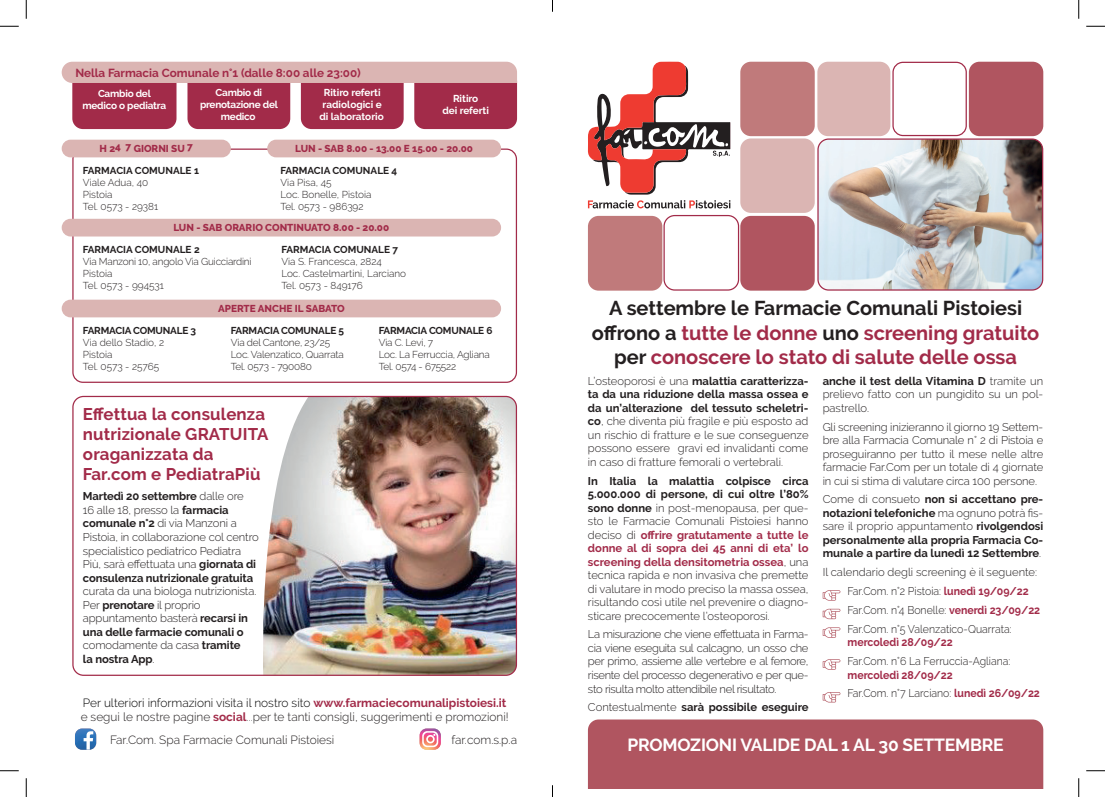
<style>
.page{position:relative;width:1105px;height:797px;background:#fff}
.page>*{position:absolute;margin:0;border:0;box-sizing:border-box;transform-origin:0 0}
.t1{font:700 20px/24px "Raleway";color:#a22b49;text-align:center}
.t2{font:700 17.5px "Raleway";letter-spacing:-.01em;color:#fff}
.t3{font:700 16.88px/20px "Raleway";letter-spacing:.01em;color:#a22b49}
.t4{font:300 11.88px/14.2px "Raleway";color:#231f20}
.t5{font:700 11.75px "Raleway";color:#a22b49}
.t6{font:300 11.25px/13.5px "Raleway";letter-spacing:-.01em;color:#231f20;text-align:justify}
.t7{font:700 11.25px/13.5px "Raleway";color:#231f20;text-align:justify}
.t8{font:700 11.25px/18.8px "Raleway";color:#a22b49;scale:.94 1}
.t9{font:300 11.25px "Raleway";letter-spacing:-.01em;color:#231f20;scale:.94 1}
.t10{font:300 10px/12px "Raleway";letter-spacing:-.01em;color:#231f20}
.t11{font:800 10px "Raleway";color:#a22b49}
.t12{font:700 10px "Raleway";color:#231f20}
.t13{font:700 10px/12px "Raleway";color:#fff;text-align:center}
.t14{font:700 10px/12px "Raleway";letter-spacing:-.02em;color:#fff;text-align:center}
.t15{font:700 10px "Raleway";letter-spacing:-.02em;color:#231f20}
.s1{font-weight:700}
.s2{color:#000}
.s3{font-weight:700;color:#a22b49}
.s4{color:#57585a}
.s5{color:#231f20}
.s6{font-weight:300}
.s7{font-weight:300;color:#231f20}
</style>
<div class="page">
<svg style="left:62px;top:62px;width:455px;height:67px;background:#bb6678"></svg>
<svg style="left:588px;top:62px;width:143px;height:146px"></svg>
<div style="left:969px;top:62px;width:74px;height:74px;background:#b05560;border-radius:11px"></div>
<div style="left:817px;top:62px;width:73px;height:74px;background:#dbb5b3;border-radius:11px"></div>
<div style="left:892px;top:62px;width:75px;height:74px;border:1px solid #a22b49;border-radius:10px"></div>
<img style="left:819px;top:140px;width:224px;height:150px">
<div style="left:817px;top:138px;width:226px;height:152px;border:1px solid #a22b49;border-radius:11px"></div>
<svg style="left:420px;top:728px;width:21px;height:21px"></svg>
<svg style="left:75px;top:728px;width:21px;height:21px"></svg>
<div style="left:62px;top:219px;width:439px;height:17px;background:#dbb5b3;border-radius:9px"></div>
<div style="left:62px;top:300px;width:439px;height:17px;background:#dbb5b3;border-radius:9px"></div>
<div style="left:588px;top:719px;width:455px;height:69px;background:#b05560"></div>
<div style="left:588px;top:216px;width:74px;height:74px;background:#c07a7b;border-radius:11px"></div>
<div style="left:663px;top:215px;width:76px;height:75px;border:1px solid #a22b49;border-radius:11px"></div>
<div style="left:740px;top:216px;width:75px;height:74px;background:#b05560;border-radius:11px"></div>
<div style="left:740px;top:138px;width:75px;height:75px;background:#dbb5b3;border-radius:11px"></div>
<div style="left:740px;top:62px;width:75px;height:74px;background:#c07a7b;border-radius:11px"></div>
<div style="left:267px;top:140px;width:234px;height:17px;background:#dbb5b3;border-radius:9px"></div>
<div style="left:62px;top:140px;width:169px;height:17px;background:#dbb5b3;border-radius:9px"></div>
<img style="left:263px;top:396px;width:252px;height:278px">
<div style="left:72px;top:396px;width:445px;height:280px;border:1px solid #a22b49;border-radius:11px"></div>
<svg style="left:823px;top:590px;width:17px;height:10px"></svg>
<svg style="left:823px;top:608px;width:17px;height:11px"></svg>
<svg style="left:823px;top:627px;width:17px;height:10px"></svg>
<svg style="left:823px;top:659px;width:17px;height:10px"></svg>
<svg style="left:823px;top:692px;width:17px;height:10px"></svg>
<svg style="left:0;top:25px;width:19px;height:2px"></svg>
<svg style="left:1086px;top:25px;width:19px;height:2px"></svg>
<svg style="left:0;top:770px;width:19px;height:1px"></svg>
<svg style="left:1086px;top:770px;width:19px;height:1px"></svg>
<svg style="left:25px;top:0;width:2px;height:19px"></svg>
<svg style="left:25px;top:778px;width:2px;height:19px"></svg>
<svg style="left:1078px;top:0;width:1px;height:19px"></svg>
<svg style="left:1078px;top:778px;width:1px;height:19px"></svg>
<svg style="left:552px;top:785px;width:1px;height:12px"></svg>
<p class="t5" style="left:75px;top:66px;width:287px">Nella Farmacia Comunale n°1 (dalle 8:00 alle 23:00)</p>
<p class="t14" style="left:82px;top:88px;width:85px">Cambio del medico o pediatra</p>
<p class="t13" style="left:319px;top:87px;width:66px">Ritiro referti radiologici e di laboratorio</p>
<p class="t14" style="left:200px;top:87px;width:79px">Cambio di prenotazione del medico</p>
<p class="t13" style="left:442px;top:93px;width:48px">Ritiro<br>dei referti</p>
<p class="t11" style="left:100px;top:143px;width:95px">H 24 7 GIORNI SU 7</p>
<p class="t11" style="left:295px;top:143px;width:179px">LUN - SAB 8.00 - 13.00 E 15.00 - 20.00</p>
<p class="t12" style="left:83px;top:165px;width:118px">FARMACIA COMUNALE 1</p>
<p class="t10" style="left:83px;top:176px;width:77px">Viale Adua, 40<br>Pistoia<br>Tel. 0573 - 29381</p>
<p class="t12" style="left:280px;top:165px;width:118px">FARMACIA COMUNALE 4</p>
<p class="t10" style="left:280px;top:176px;width:92px">Via Pisa, 45<br>Loc. Bonelle, Pistoia<br>Tel. 0573 - 986392</p>
<p class="t11" style="left:174px;top:222px;width:217px">LUN - SAB ORARIO CONTINUATO 8.00 - 20.00</p>
<p class="t12" style="left:281px;top:244px;width:118px">FARMACIA COMUNALE 7</p>
<p class="t10" style="left:281px;top:255px;width:126px">Via S. Francesca, 2824<br>Loc. Castelmartini, Larciano<br>Tel. 0573 - 849176</p>
<p class="t12" style="left:83px;top:244px;width:118px">FARMACIA COMUNALE 2</p>
<p class="t10" style="left:83px;top:255px;width:170px">Via Manzoni 10, angolo Via Guicciardini<br>Pistoia<br>Tel. 0573 - 994531</p>
<p class="t15" style="left:231px;top:324px;width:115px">FARMACIA COMUNALE 5</p>
<p class="t10" style="left:231px;top:336px;width:114px">Via del Cantone, 23/25<br>Loc. Valenzatico, Quarrata<br>Tel. 0573 - 790080</p>
<p class="t11" style="left:218px;top:303px;width:128px">APERTE ANCHE IL SABATO</p>
<p class="t15" style="left:379px;top:324px;width:115px">FARMACIA COMUNALE 6</p>
<p class="t10" style="left:379px;top:336px;width:112px">Via C. Levi, 7<br>Loc. La Ferruccia, Agliana<br>Tel. 0574 - 675522</p>
<p class="t15" style="left:83px;top:324px;width:115px">FARMACIA COMUNALE 3</p>
<p class="t10" style="left:83px;top:336px;width:83px">Via dello Stadio, 2<br>Pistoia<br>Tel. 0573 - 25765</p>
<h3 class="t3" style="left:83px;top:404px;width:187px">Effettua la consulenza nutrizionale GRATUITA oraganizzata da<br>Far.com e PediatraPiù</h3>
<p class="t6" style="left:83px;top:489px;width:177px;text-align:left"><span class="s1">Martedì 20 settembre</span> dalle ore<br>16 alle 18, presso la <span class="s1">farmacia comunale n°2</span> di via Manzoni a Pistoia, in collaborazione col centro specialistico pediatrico Pediatra Più, sarà effettuata una <span class="s1">giornata di consulenza nutrizionale gratuita</span></p>
<p class="t6" style="left:83px;top:584px;width:175px;text-align:left">curata da una biologa nutrizionista.<br>Per <span class="s1">prenotare</span> il proprio appuntamento basterà <span class="s1">recarsi in una delle farmacie comunali o </span>comodamente da casa <span class="s1">tramite<br>la nostra App</span>.</p>
<p class="t4" style="left:81px;top:695px;width:429px"><span class="s2">Per ulteriori informazioni visita il nostro sito</span> <span class="s3">www.farmaciecomunalipistoiesi.it </span>e segui le nostre pagine <span class="s3">social</span><span class="s4">...</span>per te tanti consigli, suggerimenti e promozioni!</p>
<p class="t4" style="left:110px;top:732px;width:226px">Far.Com. Spa Farmacie Comunali Pistoiesi</p>
<p class="t4" style="left:451px;top:732px;width:67px">far.com.s.p.a</p>
<h1 class="t1" style="left:592px;top:296px;width:449px"><span class="s5">A settembre le Farmacie Comunali Pistoiesi offrono a</span> tutte le donne <span class="s5">uno</span> screening gratuito <span class="s5">per</span> conoscere lo stato di salute delle ossa</h1>
<p class="t6" style="left:588px;top:374px;width:222px">L’osteoporosi è una <span class="s1">malattia caratterizza&shy;ta da una riduzione della massa ossea e da un’alterazione del tessuto scheletri&shy;co</span>, che diventa più fragile e più esposto ad un rischio di fratture e le sue conseguenze possono essere gravi ed invalidanti come in caso di fratture femorali o vertebrali.</p>
<p class="t6" style="left:588px;top:474px;width:222px"><span class="s1">In Italia la malattia colpisce circa 5.000.000 di persone, di cui oltre l’80% sono donne</span> in post-menopausa, per que&shy;sto le Farmacie Comunali Pistoiesi hanno deciso di <span class="s3">offrire gratutamente a tutte le donne al di sopra dei 45 anni di eta’ lo screening della densitometria ossea</span>, una tecnica rapida e non invasiva che premette di valutare in modo preciso la massa ossea, risultando così utile nel prevenire o diagno&shy;sticare precocemente l’osteoporosi.</p>
<p class="t6" style="left:588px;top:627px;width:222px">La misurazione che viene effettuata in Farma&shy;cia viene eseguita sul calcagno, un osso che per primo, assieme alle vertebre e al femore, risente del processo degenerativo e per que&shy;sto risulta molto attendibile nel risultato.</p>
<p class="t7" style="left:588px;top:700px;width:222px"><span class="s6">Contestualmente</span> sarà possibile eseguire</p>
<p class="t6" style="left:823px;top:374px;width:222px"><span class="s1">anche il test della Vitamina D</span> tramite un prelievo fatto con un pungidito su un pol&shy;pastrello.</p>
<p class="t6" style="left:823px;top:420px;width:222px">Gli screening inizieranno il giorno 19 Settem&shy;bre alla Farmacia Comunale n° 2 di Pistoia e proseguiranno per tutto il mese nelle altre farmacie Far.Com per un totale di 4 giornate in cui si stima di valutare circa 100 persone.</p>
<p class="t7" style="left:823px;top:492px;width:222px"><span class="s6">Come di consueto</span> non si accettano pre&shy;notazioni telefoniche <span class="s6">ma ognuno potrà fis&shy;sare il proprio appuntamento</span> rivolgendosi personalmente alla propria Farmacia Co&shy;munale a partire da lunedì 12 Settembre<span class="s6">.</span></p>
<p class="t6" style="left:847px;top:563px;width:194px;line-height:18.9px;text-align:left;text-indent:-25px">Il calendario degli screening è il seguente:<br>Far.Com. n°2 Pistoia: <span class="s3">lunedì 19/09/22<br></span>Far.Com. n°4 Bonelle: <span class="s3">venerdì 23/09/22<br></span>Far.Com. n°5 Valenzatico-Quarrata:</p>
<p class="t8" style="left:847px;top:633px;width:113px">mercoledì 28/09/22</p>
<p class="t9" style="left:847px;top:654px;width:175px">Far.Com. n°6 La Ferruccia-Agliana:</p>
<p class="t8" style="left:847px;top:665px;width:206px">mercoledì 28/09/22<br><span class="s7">Far.Com. n°7 Larciano:</span> lunedì 26/09/22</p>
<h2 class="t2" style="left:627px;top:735px;width:378px">PROMOZIONI VALIDE DAL 1 AL 30 SETTEMBRE</h2>
</div>
